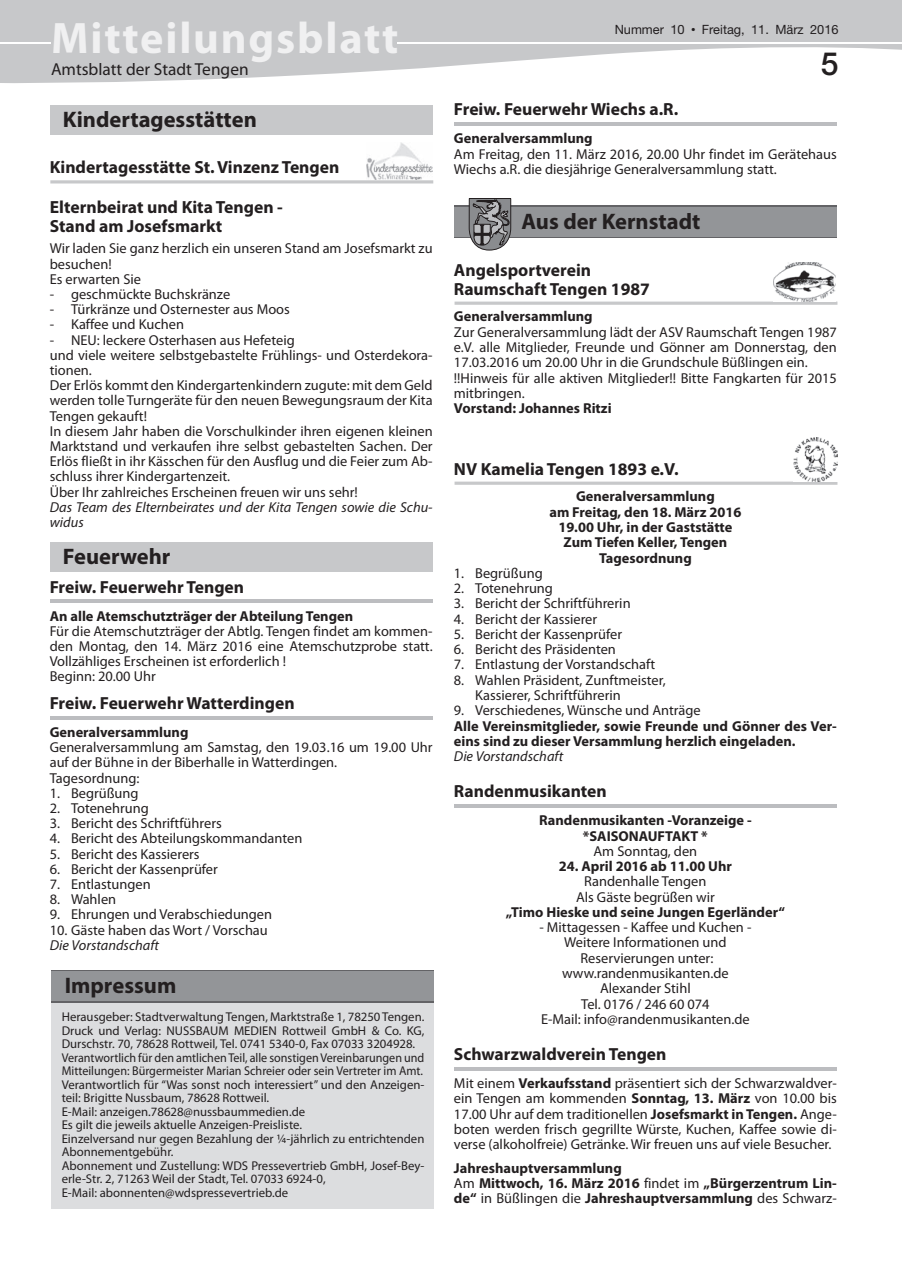
<style>
.page{position:relative;width:902px;height:1280px;background:#fff}
.page>*{position:absolute;margin:0;border:0;box-sizing:border-box;transform-origin:0 0}
.t1{font:700 44.25px "Myriad Pro";letter-spacing:.04em;color:#f0f0f1}
.t2{font:500 31.95px "Helvetica Neue";color:#231f20}
.t3{font:700 22.5px "Myriad Pro";color:#231f20}
.t4{font:700 17.55px/19.2px "Myriad Pro";color:#231f20}
.t5{font:17.4px "Myriad Pro";color:#231f20}
.t6{font:14.4px/15.1px "Myriad Pro";color:#231f20}
.t7{font:700 14.4px/15.3px "Myriad Pro";color:#231f20;text-align:center}
.t8{font:italic 14.4px/15.1px "Myriad Pro";color:#231f20}
.t9{font:12.75px/13.5px "Myriad Pro";color:#231f20}
.t10{font:12.75px "Helvetica Neue";color:#231f20}
.s1{font-size:12.9px}
.s2{font-family:"M Twentieth Century";font-weight:500}
.s3{font-weight:700}
.s4{font-weight:400}
</style>
<div class="page">
<svg style="left:1px;top:0;width:900px;height:83px;fill:#c7c8ca"></svg>
<svg style="left:0;top:0;width:1px;height:83px"></svg>
<div style="left:53px;top:22px;width:344px;height:40px;background:#c7c8ca"></div>
<hr style="left:0;top:42px;width:51px;height:1px;background:#fff">
<hr style="left:397px;top:42px;width:504px;height:1px;background:#fff">
<hr style="left:50px;top:600px;width:382px;height:3px;background:#bcbdc0">
<hr style="left:50px;top:716px;width:382px;height:3px;background:#bcbdc0">
<div style="left:50px;top:105px;width:382px;height:29px;background:#c7c8ca"></div>
<img style="left:366px;top:142px;width:66px;height:37px">
<hr style="left:50px;top:180px;width:383px;height:3px;background:#c7c8ca">
<div style="left:50px;top:543px;width:382px;height:29px;background:#c7c8ca"></div>
<hr style="left:454px;top:122px;width:382px;height:4px;background:#bcbdc0">
<hr style="left:454px;top:804px;width:382px;height:4px;background:#bcbdc0">
<hr style="left:454px;top:1067px;width:382px;height:3px;background:#bcbdc0">
<div style="left:454px;top:206px;width:382px;height:32px;background:#939598"></div>
<svg style="left:468px;top:198px;width:43px;height:52px"></svg>
<hr style="left:454px;top:302px;width:383px;height:3px;background:#c7c8ca">
<img style="left:773px;top:262px;width:62px;height:39px">
<hr style="left:454px;top:482px;width:383px;height:3px;background:#c7c8ca">
<img style="left:793px;top:437px;width:44px;height:45px">
<div style="left:51px;top:1001px;width:383px;height:207px;background:#dcdddf"></div>
<div style="left:51px;top:970px;width:383px;height:32px;background:#636366"></div>
<div style="left:51px;top:971px;width:383px;height:30px;background:#939598"></div>
<h1 class="t1" style="left:51px;top:9px;width:349px">Mitteilungsblatt</h1>
<p class="t10" style="left:614px;top:22px;width:225px">Nummer <span class="s1">10</span> <span class="s2">•</span> Freitag, 11. März 2016</p>
<p class="t5" style="left:51px;top:59px;width:199px">Amtsblatt der Stadt Tengen</p>
<h2 class="t2" style="left:820px;top:45px;width:19px">5</h2>
<h3 class="t3" style="left:63px;top:104px;width:195px">Kindertagesstätten</h3>
<p class="t4" style="left:50px;top:157px;width:291px">Kindertagesstätte St. Vinzenz Tengen</p>
<p class="t4" style="left:50px;top:197px;width:235px">Elternbeirat und Kita Tengen -<br>Stand am Josefsmarkt</p>
<p class="t6" style="left:50px;top:241px;width:384px">Wir laden Sie ganz herzlich ein unseren Stand am Josefsmarkt zu besuchen!<br>Es erwarten Sie</p>
<p class="t6" style="left:50px;top:286px;width:182px">- geschmückte Buchskränze</p>
<p class="t6" style="left:50px;top:302px;width:241px">- Türkränze und Osternester aus Moos</p>
<p class="t6" style="left:50px;top:317px;width:136px">- Kaffee und Kuchen</p>
<p class="t6" style="left:50px;top:332px;width:384px">- NEU: leckere Osterhasen aus Hefeteig<br>und viele weitere selbstgebastelte Frühlings- und Osterdekora&shy;tionen.<br>Der Erlös kommt den Kindergartenkindern zugute: mit dem Geld werden tolle Turngeräte für den neuen Bewegungsraum der Kita Tengen gekauft!<br>In diesem Jahr haben die Vorschulkinder ihren eigenen kleinen Marktstand und verkaufen ihre selbst gebastelten Sachen. Der Erlös fließt in ihr Kässchen für den Ausflug und die Feier zum Ab&shy;schluss ihrer Kindergartenzeit.<br>Über Ihr zahlreiches Erscheinen freuen wir uns sehr!</p>
<p class="t8" style="left:50px;top:499px;width:384px">Das Team des Elternbeirates und der Kita Tengen sowie die Schu&shy;widus</p>
<h3 class="t3" style="left:63px;top:542px;width:109px">Feuerwehr</h3>
<p class="t4" style="left:50px;top:577px;width:196px">Freiw. Feuerwehr Tengen</p>
<p class="t7" style="left:50px;top:608px;width:305px">An alle Atemschutzträger der Abteilung Tengen</p>
<p class="t6" style="left:50px;top:623px;width:384px">Für die Atemschutzträger der Abtlg. Tengen findet am kommen&shy;den Montag, den 14. März 2016 eine Atemschutzprobe statt.<br>Vollzähliges Erscheinen ist erforderlich !<br>Beginn: 20.00 Uhr</p>
<p class="t4" style="left:50px;top:693px;width:246px">Freiw. Feuerwehr Watterdingen</p>
<p class="t7" style="left:50px;top:724px;width:140px">Generalversammlung</p>
<p class="t6" style="left:50px;top:740px;width:384px">Generalversammlung am Samstag, den 19.03.16 um 19.00 Uhr auf der Bühne in der Biberhalle in Watterdingen.<br>Tagesordnung:</p>
<p class="t6" style="left:50px;top:785px;width:90px">1. Begrüßung</p>
<p class="t6" style="left:50px;top:800px;width:101px">2. Totenehrung</p>
<p class="t6" style="left:50px;top:816px;width:173px">3. Bericht des Schriftführers</p>
<p class="t6" style="left:50px;top:831px;width:254px">4. Bericht des Abteilungskommandanten</p>
<p class="t6" style="left:50px;top:846px;width:151px">5. Bericht des Kassierers</p>
<p class="t6" style="left:50px;top:861px;width:170px">6. Bericht der Kassenprüfer</p>
<p class="t6" style="left:50px;top:876px;width:102px">7. Entlastungen</p>
<p class="t6" style="left:50px;top:891px;width:68px">8. Wahlen</p>
<p class="t6" style="left:50px;top:907px;width:224px">9. Ehrungen und Verabschiedungen</p>
<p class="t6" style="left:50px;top:922px;width:219px">10. Gäste haben das Wort / Vorschau</p>
<p class="t8" style="left:50px;top:937px;width:111px">Die Vorstandschaft</p>
<h3 class="t3" style="left:65px;top:971px;width:113px">Impressum</h3>
<p class="t9" style="left:62px;top:1010px;width:364px">Herausgeber: Stadtverwaltung Tengen, Marktstraße 1, 78250 Tengen.<br>Druck und Verlag: NUSSBAUM MEDIEN Rottweil GmbH &amp; Co. KG, Durschstr. 70, 78628 Rottweil, Tel. 0741 5340-0, Fax 07033 3204928.<br>Verantwortlich für den amtlichen Teil, alle sonstigen Vereinbarungen und Mitteilungen: Bürgermeister Marian Schreier oder sein Vertreter im Amt.<br>Verantwortlich für “Was sonst noch interessiert” und den Anzeigen&shy;teil: Brigitte Nussbaum, 78628 Rottweil.<br>E-Mail: anzeigen.78628@nussbaummedien.de<br>Es gilt die jeweils aktuelle Anzeigen-Preisliste.<br>Einzelversand nur gegen Bezahlung der ¼-jährlich zu entrichtenden Abonnementgebühr.<br>Abonnement und Zustellung: WDS Pressevertrieb GmbH, Josef-Bey&shy;erle-Str. 2, 71263 Weil der Stadt, Tel. 07033 6924-0,<br>E-Mail: abonnenten@wdspressevertrieb.de</p>
<p class="t4" style="left:454px;top:99px;width:226px">Freiw. Feuerwehr Wiechs a.R.</p>
<p class="t7" style="left:454px;top:130px;width:140px">Generalversammlung</p>
<p class="t6" style="left:454px;top:146px;width:384px">Am Freitag, den 11. März 2016, 20.00 Uhr findet im Gerätehaus<br>Wiechs a.R. die diesjährige Generalversammlung statt.</p>
<h3 class="t3" style="left:521px;top:207px;width:180px">Aus der Kernstadt</h3>
<p class="t4" style="left:454px;top:259px;width:197px">Angelsportverein<br>Raumschaft Tengen 1987</p>
<p class="t7" style="left:454px;top:308px;width:140px">Generalversammlung</p>
<p class="t6" style="left:454px;top:324px;width:384px">Zur Generalversammlung lädt der ASV Raumschaft Tengen 1987 e.V. alle Mitglieder, Freunde und Gönner am Donnerstag, den 17.03.2016 um 20.00 Uhr in die Grundschule Büßlingen ein. !!Hinweis für alle aktiven Mitglieder!! Bitte Fangkarten für 2015 mitbringen.</p>
<p class="t7" style="left:454px;top:400px;width:159px">Vorstand: Johannes Ritzi</p>
<p class="t4" style="left:454px;top:459px;width:226px">NV Kamelia Tengen 1893 e.V.</p>
<p class="t7" style="left:549px;top:488px;width:193px">Generalversammlung<br>am Freitag, den 18. März 2016<br>19.00 Uhr, in der Gaststätte<br>Zum Tiefen Keller, Tengen<br>Tagesordnung</p>
<p class="t6" style="left:454px;top:565px;width:90px">1. Begrüßung</p>
<p class="t6" style="left:454px;top:580px;width:101px">2. Totenehrung</p>
<p class="t6" style="left:454px;top:596px;width:178px">3. Bericht der Schriftführerin</p>
<p class="t6" style="left:454px;top:611px;width:145px">4. Bericht der Kassierer</p>
<p class="t6" style="left:454px;top:626px;width:170px">5. Bericht der Kassenprüfer</p>
<p class="t6" style="left:454px;top:641px;width:163px">6. Bericht des Präsidenten</p>
<p class="t6" style="left:454px;top:657px;width:203px">7. Entlastung der Vorstandschaft</p>
<p class="t6" style="left:475px;top:672px;width:192px;text-indent:-21px">8. Wahlen Präsident, Zunftmeister,<br>Kassierer, Schriftführerin</p>
<p class="t6" style="left:454px;top:703px;width:248px">9. Verschiedenes, Wünsche und Anträge</p>
<p class="t7" style="left:454px;top:717px;width:384px;text-align:left">Alle Vereinsmitglieder, sowie Freunde und Gönner des Ver&shy;eins sind zu dieser Versammlung herzlich eingeladen.</p>
<p class="t8" style="left:454px;top:748px;width:111px">Die Vorstandschaft</p>
<p class="t4" style="left:454px;top:781px;width:154px">Randenmusikanten</p>
<p class="t7" style="left:539px;top:812px;width:214px">Randenmusikanten -Voranzeige - *SAISONAUFTAKT *</p>
<p class="t6" style="left:593px;top:843px;width:105px">Am Sonntag, den</p>
<p class="t7" style="left:558px;top:858px;width:175px">24. April 2016 ab 11.00 Uhr</p>
<p class="t6" style="left:576px;top:874px;width:140px;text-align:center">Randenhalle Tengen<br>Als Gäste begrüßen wir</p>
<p class="t7" style="left:506px;top:904px;width:280px">„Timo Hieske und seine Jungen Egerländer“</p>
<p class="t6" style="left:539px;top:919px;width:213px;text-align:center">- Mittagessen - Kaffee und Kuchen -<br>Weitere Informationen und<br>Reservierungen unter: www.randenmusikanten.de<br>Alexander Stihl<br>Tel. 0176 / 246 60 074<br>E-Mail: info@randenmusikanten.de</p>
<p class="t4" style="left:454px;top:1044px;width:214px">Schwarzwaldverein Tengen</p>
<p class="t6" style="left:454px;top:1075px;width:384px;text-align:justify">Mit einem <span class="s3">Verkaufsstand</span> präsentiert sich der Schwarzwaldver&shy;ein Tengen am kommenden <span class="s3">Sonntag, 13. März</span> von 10.00 bis 17.00 Uhr auf dem traditionellen <span class="s3">Josefsmarkt in Tengen.</span> Ange&shy;boten werden frisch gegrillte Würste, Kuchen, Kaffee sowie di&shy;verse (alkoholfreie) Getränke. Wir freuen uns auf viele Besucher.</p>
<p class="t7" style="left:454px;top:1160px;width:384px;text-align:left">Jahreshauptversammlung<br><span class="s4">Am</span> Mittwoch, 16. März 2016 <span class="s4">findet im</span> „Bürgerzentrum Lin&shy;de“ <span class="s4">in Büßlingen die</span> Jahreshauptversammlung <span class="s4">des Schwarz-</span></p>
</div>
